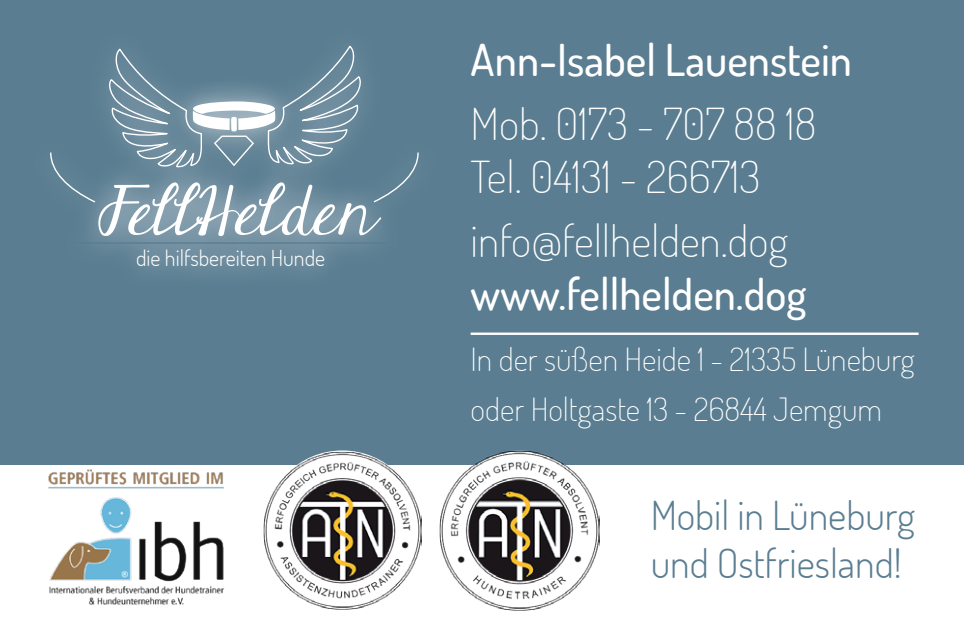
<style>
.page{position:relative;width:964px;height:624px;background:#fff}
.page>*{position:absolute;margin:0;border:0;box-sizing:border-box;transform-origin:0 0}
.t1{font:57.2px "Janda Elegant Handwriting";color:#fff}
.t2{font:200 44px/52.8px "Dosis";color:#fff}
.t3{font:500 44px "Dosis";color:#fff}
.t4{font:300 40px/48px "Dosis";color:#5a7d91}
.t5{font:200 32px/49.6px "Dosis";color:#fff}
.t6{font:300 22px "Dosis";color:#fff}
</style>
<div class="page">
<div style="left:0;top:0;width:964px;height:464px;background:#5a7d91"></div>
<img style="left:264px;top:451px;width:158px;height:158px">
<img style="left:440px;top:451px;width:159px;height:159px">
<img style="left:48px;top:469px;width:176px;height:136px">
<div style="left:24px;top:19px;width:416px;height:267px;background:#fff;opacity:.75"></div>
<svg style="left:49px;top:151px;width:48px;height:53px"></svg>
<svg style="left:372px;top:151px;width:47px;height:53px"></svg>
<hr style="left:76px;top:242px;width:310px;height:2px;background:#5a7d91">
<svg style="left:107px;top:44px;width:253px;height:124px"></svg>
<hr style="left:471px;top:332px;width:447px;height:3px;background:#fff">
<h1 class="t1" style="left:97px;top:170px;width:279px">FellHelden</h1>
<p class="t6" style="left:136px;top:244px;width:191px">die hilfsbereiten Hunde</p>
<h2 class="t3" style="left:471px;top:31px;width:383px">Ann-Isabel Lauenstein</h2>
<h2 class="t2" style="left:471px;top:96px;width:347px">Mob. 0173 - 707 88 18<br>Tel. 04131 - 266713</h2>
<h2 class="t2" style="left:471px;top:213px;width:319px">info@fellhelden.dog</h2>
<h2 class="t3" style="left:471px;top:265px;width:337px">www.fellhelden.dog</h2>
<p class="t5" style="left:471px;top:333px;width:446px">In der süßen Heide 1 - 21335 Lüneburg oder Holtgaste 13 - 26844 Jemgum</p>
<p class="t4" style="left:651px;top:490px;width:266px">Mobil in Lüneburg und Ostfriesland!</p>
</div>
